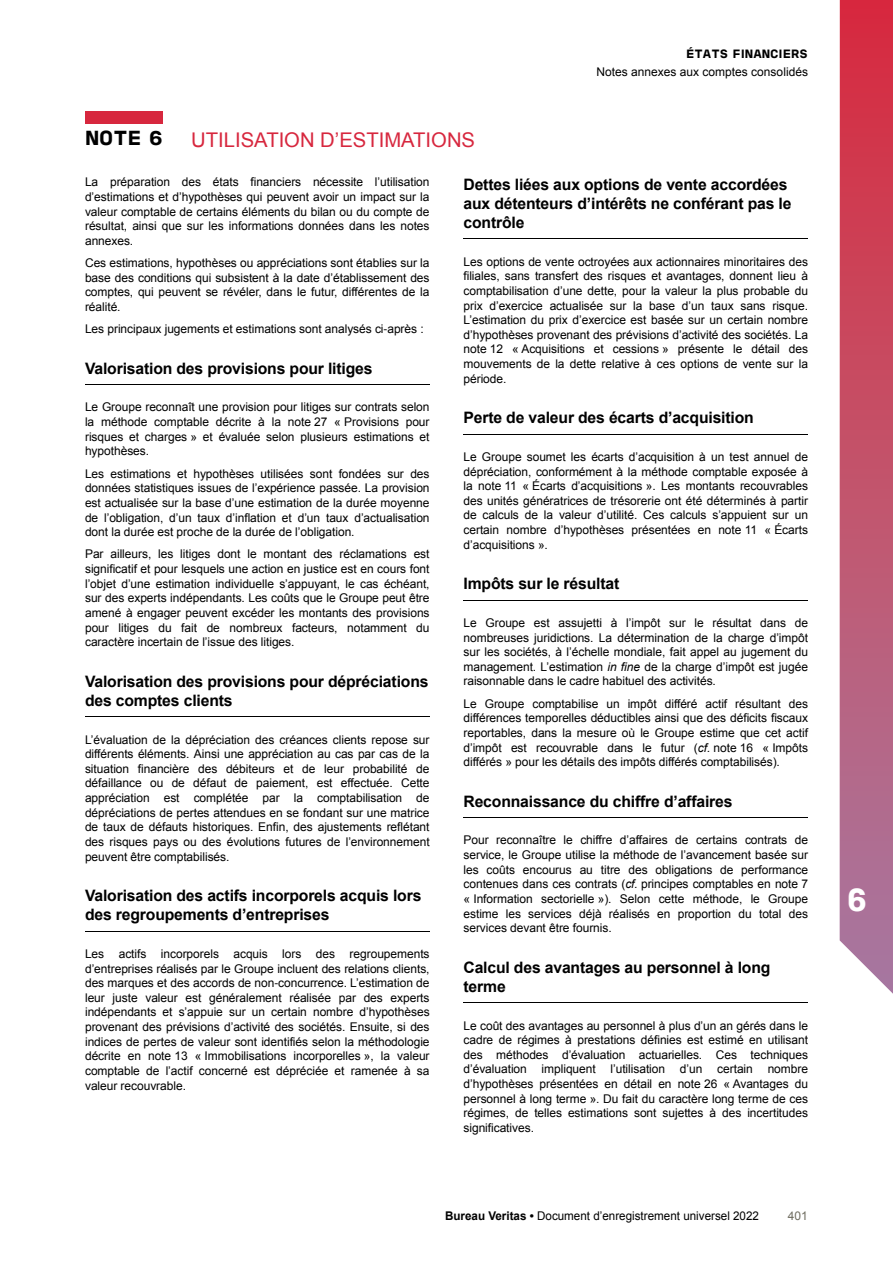
<style>
.page{position:relative;width:893px;height:1263px;background:#fff}
.page>*{position:absolute;margin:0;border:0;box-sizing:border-box;transform-origin:0 0}
.t1{font:700 expanded 32.4px "Bureau Veritas";color:#fff}
.t2{font:20.25px "Arial";color:#d7273e}
.t3{font:20.25px "Bureau Veritas Ext Bd Extra Cond";color:#000}
.t4{font:700 15.75px/19px "Arial";letter-spacing:-.01em;color:#000}
.t5{font:12px/14.5px "Arial";letter-spacing:-.005em;color:#000;text-align:justify}
.t6{font:12px "Bureau Veritas Ext Bd Extra Cond";color:#000}
.t7{font:12px "Arial";color:#6f6d60}
.s1{font-family:"Noto Sans"}
.s2{font-style:italic}
.s3{font-weight:700}
</style>
<div class="page">
<svg style="left:840px;top:0;width:53px;height:994px;background:#c25670"></svg>
<div style="left:85px;top:111px;width:78px;height:12px;background:#d7273e"></div>
<hr style="left:85px;top:384px;width:344px;height:1px;background:#000">
<hr style="left:85px;top:716px;width:344px;height:1px;background:#000">
<hr style="left:85px;top:931px;width:344px;height:1px;background:#000">
<hr style="left:463px;top:239px;width:345px;height:1px;background:#000">
<hr style="left:463px;top:434px;width:345px;height:1px;background:#000">
<hr style="left:463px;top:600px;width:345px;height:1px;background:#000">
<hr style="left:463px;top:817px;width:345px;height:1px;background:#000">
<hr style="left:463px;top:1002px;width:345px;height:1px;background:#000">
<p class="t6" style="left:686px;top:47px;width:123px">ÉTATS FINANCIERS</p>
<p class="t5" style="left:597px;top:65px;width:213px">Notes annexes aux comptes consolidés</p>
<h2 class="t3" style="left:85px;top:125px;width:79px">NOTE 6</h2>
<h2 class="t2" style="left:191px;top:127px;width:285px">UTILISATION D’ESTIMATIONS</h2>
<p class="t5" style="left:85px;top:175px;width:346px">La préparation des états financiers nécessite l’utilisation d’estimations et d’hypothèses qui peuvent avoir un impact sur la valeur comptable de certains éléments du bilan ou du compte de résultat, ainsi que sur les informations données dans les notes annexes.</p>
<p class="t5" style="left:85px;top:256px;width:346px">Ces estimations, hypothèses ou appréciations sont établies sur la base des conditions qui subsistent à la date d’établissement des comptes, qui peuvent se révéler, dans le futur, différentes de la réalité.</p>
<p class="t5" style="left:85px;top:322px;width:340px">Les principaux jugements et estimations sont analysés ci<span class="s1">‑</span>après :</p>
<h3 class="t4" style="left:85px;top:359px;width:289px">Valorisation des provisions pour litiges</h3>
<p class="t5" style="left:85px;top:400px;width:346px">Le Groupe reconnaît une provision pour litiges sur contrats selon la méthode comptable décrite à la note 27 « Provisions pour risques et charges » et évaluée selon plusieurs estimations et hypothèses.</p>
<p class="t5" style="left:85px;top:466px;width:346px">Les estimations et hypothèses utilisées sont fondées sur des données statistiques issues de l’expérience passée. La provision est actualisée sur la base d’une estimation de la durée moyenne de l’obligation, d’un taux d’inflation et d’un taux d’actualisation dont la durée est proche de la durée de l’obligation.</p>
<p class="t5" style="left:85px;top:547px;width:346px">Par ailleurs, les litiges dont le montant des réclamations est significatif et pour lesquels une action en justice est en cours font l’objet d’une estimation individuelle s’appuyant, le cas échéant, sur des experts indépendants. Les coûts que le Groupe peut être amené à engager peuvent excéder les montants des provisions pour litiges du fait de nombreux facteurs, notamment du caractère incertain de l’issue des litiges.</p>
<h3 class="t4" style="left:85px;top:672px;width:345px">Valorisation des provisions pour dépréciations des comptes clients</h3>
<p class="t5" style="left:85px;top:732px;width:346px">L’évaluation de la dépréciation des créances clients repose sur différents éléments. Ainsi une appréciation au cas par cas de la situation financière des débiteurs et de leur probabilité de défaillance ou de défaut de paiement, est effectuée. Cette appréciation est complétée par la comptabilisation de dépréciations de pertes attendues en se fondant sur une matrice de taux de défauts historiques. Enfin, des ajustements reflétant des risques pays ou des évolutions futures de l’environnement peuvent être comptabilisés.</p>
<h3 class="t4" style="left:85px;top:887px;width:338px">Valorisation des actifs incorporels acquis lors des regroupements d’entreprises</h3>
<p class="t5" style="left:85px;top:946px;width:346px">Les actifs incorporels acquis lors des regroupements d’entreprises réalisés par le Groupe incluent des relations clients, des marques et des accords de non<span class="s1">‑</span>concurrence. L’estimation de leur juste valeur est généralement réalisée par des experts indépendants et s’appuie sur un certain nombre d’hypothèses provenant des prévisions d’activité des sociétés. Ensuite, si des indices de pertes de valeur sont identifiés selon la méthodologie décrite en note 13 « Immobilisations incorporelles », la valeur comptable de l’actif concerné est dépréciée et ramenée à sa valeur recouvrable.</p>
<h3 class="t4" style="left:463px;top:175px;width:329px">Dettes liées aux options de vente accordées aux détenteurs d’intérêts ne conférant pas le contrôle</h3>
<p class="t5" style="left:463px;top:254px;width:346px">Les options de vente octroyées aux actionnaires minoritaires des filiales, sans transfert des risques et avantages, donnent lieu à comptabilisation d’une dette, pour la valeur la plus probable du prix d’exercice actualisée sur la base d’un taux sans risque.<br>L’estimation du prix d’exercice est basée sur un certain nombre d’hypothèses provenant des prévisions d’activité des sociétés. La note 12 « Acquisitions et cessions » présente le détail des mouvements de la dette relative à ces options de vente sur la période.</p>
<h3 class="t4" style="left:463px;top:409px;width:292px">Perte de valeur des écarts d’acquisition</h3>
<p class="t5" style="left:463px;top:449px;width:346px">Le Groupe soumet les écarts d’acquisition à un test annuel de dépréciation, conformément à la méthode comptable exposée à la note 11 « Écarts d’acquisitions ». Les montants recouvrables des unités génératrices de trésorerie ont été déterminés à partir de calculs de la valeur d’utilité. Ces calculs s’appuient sur un certain nombre d’hypothèses présentées en note 11 « Écarts d’acquisitions ».</p>
<h3 class="t4" style="left:463px;top:575px;width:157px">Impôts sur le résultat</h3>
<p class="t5" style="left:463px;top:615px;width:346px">Le Groupe est assujetti à l’impôt sur le résultat dans de nombreuses juridictions. La détermination de la charge d’impôt sur les sociétés, à l’échelle mondiale, fait appel au jugement du management. L’estimation <span class="s2">in fine</span> de la charge d’impôt est jugée raisonnable dans le cadre habituel des activités.</p>
<p class="t5" style="left:463px;top:696px;width:346px">Le Groupe comptabilise un impôt différé actif résultant des différences temporelles déductibles ainsi que des déficits fiscaux reportables, dans la mesure où le Groupe estime que cet actif d’impôt est recouvrable dans le futur (<span class="s2">cf.</span> note 16 « Impôts différés » pour les détails des impôts différés comptabilisés).</p>
<h3 class="t4" style="left:463px;top:792px;width:271px">Reconnaissance du chiffre d’affaires</h3>
<p class="t5" style="left:463px;top:833px;width:346px">Pour reconnaître le chiffre d’affaires de certains contrats de service, le Groupe utilise la méthode de l’avancement basée sur les coûts encourus au titre des obligations de performance contenues dans ces contrats (<span class="s2">cf.</span> principes comptables en note 7 « Information sectorielle »). Selon cette méthode, le Groupe estime les services déjà réalisés en proportion du total des services devant être fournis.</p>
<h3 class="t4" style="left:463px;top:958px;width:308px">Calcul des avantages au personnel à long terme</h3>
<p class="t5" style="left:463px;top:1018px;width:346px">Le coût des avantages au personnel à plus d’un an gérés dans le cadre de régimes à prestations définies est estimé en utilisant des méthodes d’évaluation actuarielles. Ces techniques d’évaluation impliquent l’utilisation d’un certain nombre d’hypothèses présentées en détail en note 26 « Avantages du personnel à long terme ». Du fait du caractère long terme de ces régimes, de telles estimations sont sujettes à des incertitudes significatives.</p>
<p class="t5" style="left:445px;top:1208px;width:315px"><span class="s3">Bureau Veritas •</span> Document d’enregistrement universel 2022</p>
<p class="t7" style="left:788px;top:1208px;width:22px">401</p>
<h1 class="t1" style="left:846px;top:880px;width:23px">6</h1>
</div>
